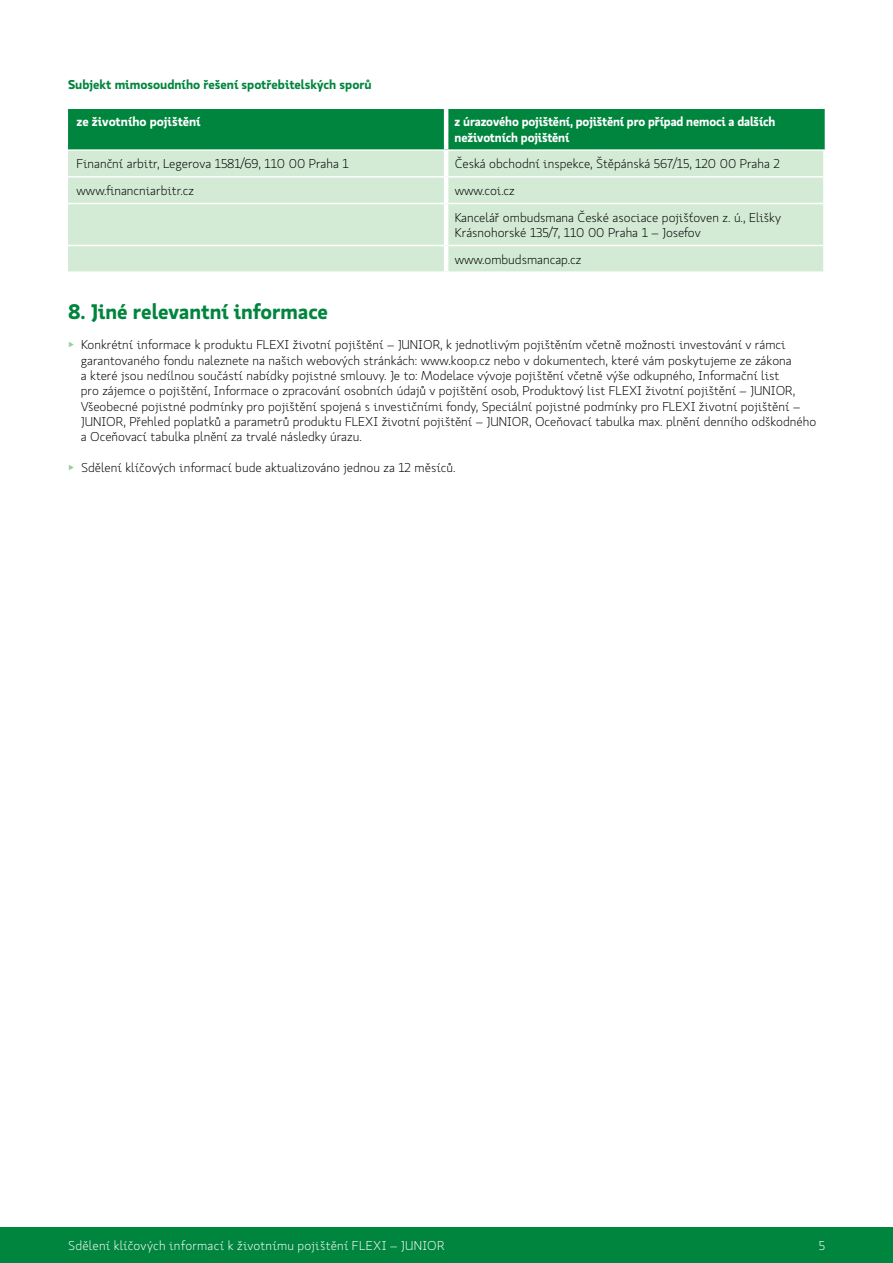
<style>
.page{position:relative;width:893px;height:1263px;background:#fff}
.page>*{position:absolute;margin:0;border:0;box-sizing:border-box;transform-origin:0 0}
.t1{font:700 21px "Koop Pro";color:#00853e}
.t2{font:300 12.75px/15.3px "Koop Pro";color:#000}
.t3{font:700 12.75px/15.3px "Koop Pro";letter-spacing:-.01em;color:#fff}
.t4{font:300 12.75px "Koop Pro";letter-spacing:.015em;color:#fff}
.t5{font:700 12.75px "Koop Pro";color:#00853e}
.s1{color:#95cf9e}
</style>
<div class="page">
<div style="left:0;top:1227px;width:893px;height:36px;background:#00853e"></div>
<div style="left:68px;top:109px;width:757px;height:40px;background:#00853e"></div>
<div style="left:68px;top:151px;width:755px;height:120px;background:#d3ead4"></div>
<hr style="left:444px;top:109px;width:4px;height:40px;background:#fff">
<hr style="left:68px;top:176px;width:376px;height:2px;background:#fff">
<hr style="left:448px;top:176px;width:375px;height:2px;background:#fff">
<hr style="left:68px;top:203px;width:376px;height:1px;background:#fff">
<hr style="left:448px;top:203px;width:375px;height:1px;background:#fff">
<hr style="left:68px;top:245px;width:376px;height:1px;background:#fff">
<hr style="left:448px;top:245px;width:375px;height:1px;background:#fff">
<hr style="left:444px;top:151px;width:4px;height:26px;background:#fff">
<hr style="left:444px;top:177px;width:4px;height:26px;background:#fff">
<hr style="left:444px;top:203px;width:4px;height:42px;background:#fff">
<hr style="left:444px;top:245px;width:4px;height:26px;background:#fff">
<p class="t5" style="left:68px;top:76px;width:305px">Subjekt mimosoudního řešení spotřebitelských sporů</p>
<p class="t3" style="left:77px;top:114px;width:126px">ze životního pojištění</p>
<p class="t3" style="left:455px;top:114px;width:322px">z úrazového pojištění, pojištění pro případ nemoci a dalších neživotních pojištění</p>
<p class="t2" style="left:77px;top:156px;width:274px">Finanční arbitr, Legerova 1581/69, 110 00 Praha 1</p>
<p class="t2" style="left:455px;top:156px;width:327px">Česká obchodní inspekce, Štěpánská 567/15, 120 00 Praha 2</p>
<p class="t2" style="left:77px;top:183px;width:119px">www.financniarbitr.cz</p>
<p class="t2" style="left:455px;top:177px;width:328px;line-height:26.7px">www.coi.cz<br>Kancelář ombudsmana České asociace pojišťoven z. ú., Elišky</p>
<p class="t2" style="left:455px;top:219px;width:248px;line-height:26.7px">Krásnohorské 135/7, 110 00 Praha 1 – Josefov www.ombudsmancap.cz</p>
<h1 class="t1" style="left:68px;top:296px;width:262px">8. Jiné relevantní informace</h1>
<p class="t2" style="left:81px;top:337px;width:737px;text-indent:-13px"><span class="s1">▶</span> Konkrétní informace k produktu FLEXI životní pojištění – JUNIOR, k jednotlivým pojištěním včetně možnosti investování v rámci garantovaného fondu naleznete na našich webových stránkách: www.koop.cz nebo v dokumentech, které vám poskytujeme ze zákona<br>a které jsou nedílnou součástí nabídky pojistné smlouvy. Je to: Modelace vývoje pojištění včetně výše odkupného, Informační list<br>pro zájemce o pojištění, Informace o zpracování osobních údajů v pojištění osob, Produktový list FLEXI životní pojištění – JUNIOR, Všeobecné pojistné podmínky pro pojištění spojená s investičními fondy, Speciální pojistné podmínky pro FLEXI životní pojištění – JUNIOR, Přehled poplatků a parametrů produktu FLEXI životní pojištění – JUNIOR, Oceňovací tabulka max. plnění denního odškodného a Oceňovací tabulka plnění za trvalé následky úrazu.</p>
<p class="t2" style="left:68px;top:459px;width:389px"><span class="s1">▶</span> Sdělení klíčových informací bude aktualizováno jednou za 12 měsíců.</p>
<p class="t4" style="left:68px;top:1237px;width:378px">Sdělení klíčových informací k životnímu pojištění FLEXI – JUNIOR</p>
<p class="t4" style="left:819px;top:1237px;width:8px">5</p>
</div>
